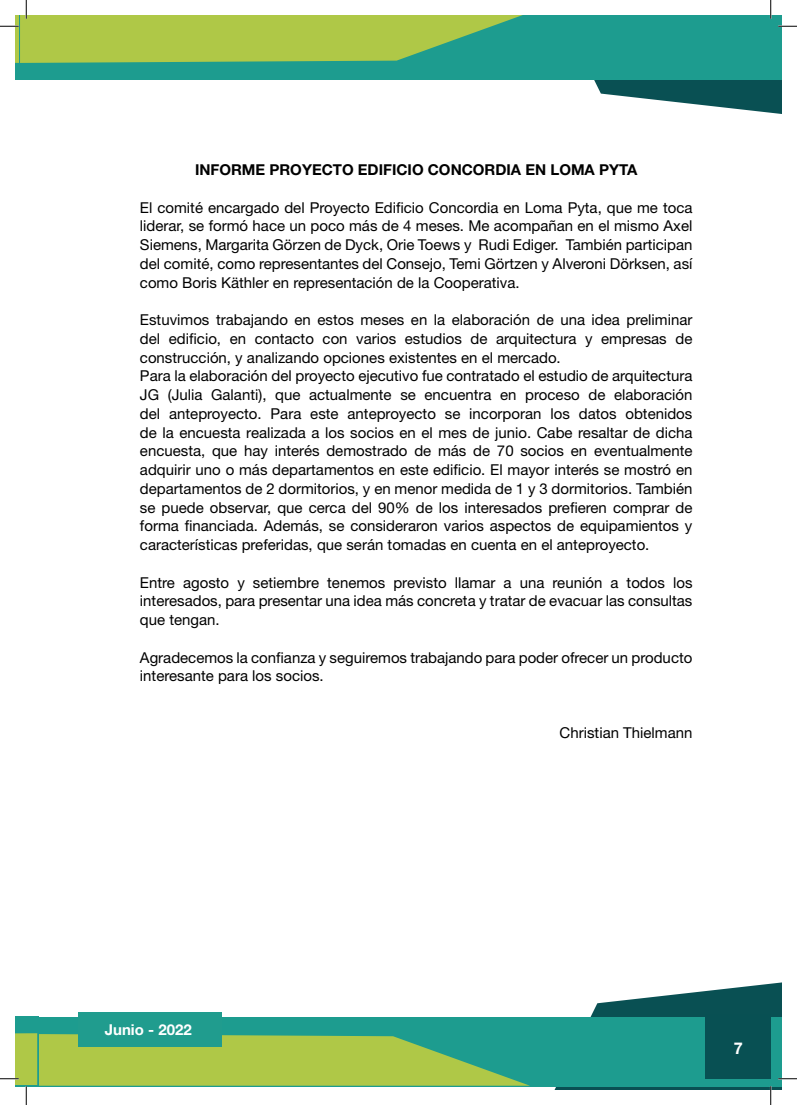
<style>
.page{position:relative;width:797px;height:1105px;background:#fff}
.page>*{position:absolute;margin:0;border:0;box-sizing:border-box;transform-origin:0 0}
.t1{font:700 16.25px "Helvetica Neue LT Std";color:#fff}
.Texto_corrido{font:15px/18.8px "Helvetica Neue LT Std";color:#000;text-align:justify}
.Texto_corrido-2{font:700 15px "Helvetica Neue LT Std";color:#000}
.t2{font:700 15px "Helvetica Neue LT Std";color:#fff}
</style>
<div class="page">
<div style="left:16px;top:1017px;width:765px;height:70px;background:#1d9c8f"></div>
<div style="left:79px;top:1012px;width:143px;height:35px;background:#209c8e"></div>
<div style="left:16px;top:16px;width:19px;height:64px;background:#1d9c8f"></div>
<div style="left:19px;top:16px;width:762px;height:63px;background:#1d9c8f"></div>
<svg style="left:0;top:0;width:533px;height:63px"></svg>
<svg style="left:0;top:1033px;width:530px;height:72px"></svg>
<svg style="left:555px;top:0;width:242px;height:114px"></svg>
<svg style="left:554px;top:982px;width:243px;height:123px"></svg>
<p class="Texto_corrido-2" style="left:195px;top:161px;width:444px">INFORME PROYECTO EDIFICIO CONCORDIA EN LOMA PYTA</p>
<p class="Texto_corrido" style="left:140px;top:198px;width:554px">El comité encargado del Proyecto Edificio Concordia en Loma Pyta, que me toca liderar, se formó hace un poco más de 4 meses. Me acompañan en el mismo Axel Siemens, Margarita Görzen de Dyck, Orie Toews y Rudi Ediger. También participan del comité, como representantes del Consejo, Temi Görtzen y Alveroni Dörksen, así como Boris Käthler en representación de la Cooperativa.</p>
<p class="Texto_corrido" style="left:140px;top:310px;width:554px">Estuvimos trabajando en estos meses en la elaboración de una idea preliminar del edificio, en contacto con varios estudios de arquitectura y empresas de construcción, y analizando opciones existentes en el mercado.</p>
<p class="Texto_corrido" style="left:140px;top:366px;width:554px">Para la elaboración del proyecto ejecutivo fue contratado el estudio de arquitectura JG (Julia Galanti), que actualmente se encuentra en proceso de elaboración del anteproyecto. Para este anteproyecto se incorporan los datos obtenidos de la encuesta realizada a los socios en el mes de junio. Cabe resaltar de dicha encuesta, que hay interés demostrado de más de 70 socios en eventualmente adquirir uno o más departamentos en este edificio. El mayor interés se mostró en departamentos de 2 dormitorios, y en menor medida de 1 y 3 dormitorios. También se puede observar, que cerca del 90% de los interesados prefieren comprar de forma financiada. Además, se consideraron varios aspectos de equipamientos y características preferidas, que serán tomadas en cuenta en el anteproyecto.</p>
<p class="Texto_corrido" style="left:140px;top:573px;width:554px">Entre agosto y setiembre tenemos previsto llamar a una reunión a todos los interesados, para presentar una idea más concreta y tratar de evacuar las consultas que tengan.</p>
<p class="Texto_corrido" style="left:140px;top:648px;width:554px">Agradecemos la confianza y seguiremos trabajando para poder ofrecer un producto interesante para los socios.</p>
<p class="Texto_corrido" style="left:559px;top:723px;width:134px">Christian Thielmann</p>
<p class="t2" style="left:105px;top:1021px;width:88px">Junio - 2022</p>
<p class="t1" style="left:733px;top:1038px;width:11px">7</p>
</div>
